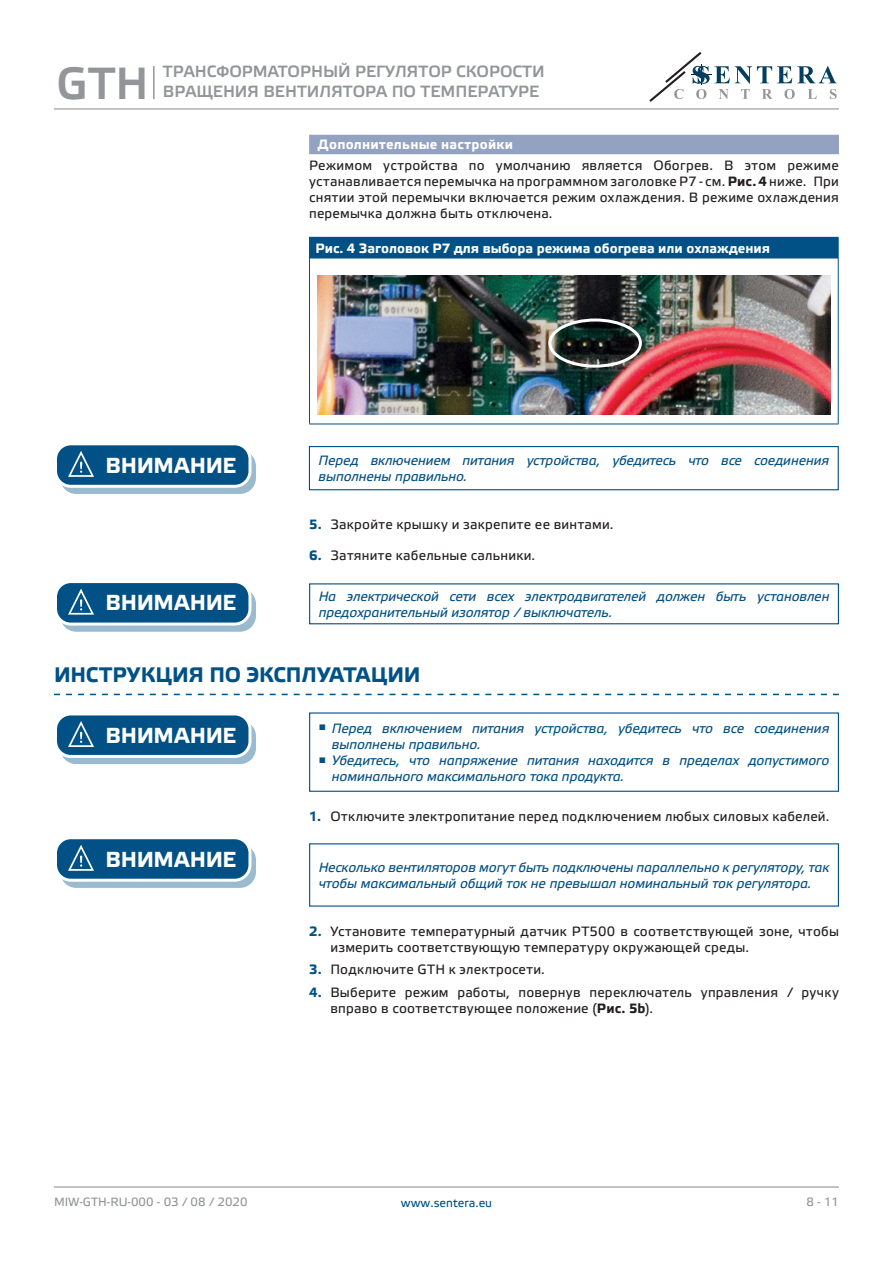
<style>
.page{position:relative;width:893px;height:1263px;background:#fff}
.page>*{position:absolute;margin:0;border:0;box-sizing:border-box;transform-origin:0 0}
.t1{font:45px "Etelka Medium Pro";color:#939598}
.t2{font:700 21.75px "Etelka Text Pro";letter-spacing:-.02em;color:#fff}
.t3{font:700 21px "Etelka Text Pro";letter-spacing:-.005em;color:#015186}
.t4{font:16.2px "Etelka Medium Pro";color:#939598}
.body{font:13.5px/16.2px "Etelka Text Pro";letter-spacing:.015em;color:#231f20}
.attention{font:italic 13.5px/16.2px "Etelka Text Pro";letter-spacing:-.005em;color:#015186}
.Attention_text{font:italic 13.5px/16.2px "Etelka Text Pro";letter-spacing:-.01em;color:#015186}
.head-table{font:700 13.5px "Etelka Text Pro";color:#fff}
.Number-roman{font:700 13.5px "Etelka Text Pro";letter-spacing:.015em;color:#fff}
.t5{font:12px "Etelka Text Pro";color:#939598}
.t6{font:12px "Etelka Text Pro";color:#015186}
.s1{font-weight:700}
.s2{font-weight:700;color:#015186}
</style>
<div class="page">
<hr style="left:54px;top:108px;width:785px;height:1px;background:#939598">
<hr style="left:54px;top:1186px;width:785px;height:1px;background:#939598">
<svg style="left:649px;top:52px;width:188px;height:50px"></svg>
<hr style="left:153px;top:66px;width:2px;height:33px;background:#939598">
<div style="left:309px;top:135px;width:530px;height:19px;background:#94a2c2"></div>
<svg style="left:54px;top:694px;width:785px;height:1px"></svg>
<div style="left:309px;top:237px;width:529px;height:22px;background:#015186"></div>
<hr style="left:310px;top:258px;width:528px;height:2px;background:#fff">
<hr style="left:309px;top:237px;width:530px;height:1px;background:#015186">
<svg style="left:838px;top:238px;width:1px;height:21px"></svg>
<hr style="left:309px;top:259px;width:1px;height:165px;background:#015186">
<hr style="left:838px;top:259px;width:1px;height:165px;background:#015186">
<hr style="left:309px;top:424px;width:530px;height:1px;background:#015186">
<img style="left:317px;top:275px;width:513px;height:139px">
<div style="left:548px;top:318px;width:94px;height:50px;border:3px solid #fff;border-radius:50%"></div>
<div style="left:61px;top:451px;width:194px;height:42px;background:#9abacf;border-radius:15px"></div>
<div style="left:60px;top:450px;width:196px;height:44px;border:1px solid #015186;border-radius:15px"></div>
<div style="left:56px;top:444px;width:194px;height:42px;background:#015186;border-radius:15px"></div>
<div style="left:54px;top:442px;width:197px;height:46px;border:3px solid #fff;border-radius:15px"></div>
<svg style="left:67px;top:451px;width:38px;height:36px"></svg>
<div style="left:309px;top:446px;width:530px;height:44px;border:1px solid #015186"></div>
<svg style="left:61px;top:589px;width:194px;height:42px"></svg>
<div style="left:60px;top:588px;width:196px;height:44px;border:1px solid #015186;border-radius:15px"></div>
<div style="left:56px;top:582px;width:194px;height:42px;background:#015186;border-radius:15px"></div>
<div style="left:54px;top:580px;width:197px;height:45px;border:3px solid #fff;border-radius:15px"></div>
<svg style="left:67px;top:588px;width:39px;height:44px"></svg>
<div style="left:309px;top:583px;width:530px;height:41px;border:1px solid #015186"></div>
<div style="left:61px;top:721px;width:194px;height:42px;background:#9abacf;border-radius:15px"></div>
<div style="left:60px;top:720px;width:196px;height:44px;border:1px solid #015186;border-radius:15px"></div>
<div style="left:56px;top:714px;width:194px;height:42px;background:#015186;border-radius:15px"></div>
<div style="left:54px;top:712px;width:197px;height:46px;border:3px solid #fff;border-radius:15px"></div>
<svg style="left:67px;top:721px;width:38px;height:36px"></svg>
<div style="left:309px;top:712px;width:530px;height:80px;border:1px solid #015186"></div>
<div style="left:61px;top:845px;width:194px;height:42px;background:#9abacf;border-radius:15px"></div>
<div style="left:60px;top:844px;width:196px;height:44px;border:1px solid #015186;border-radius:15px"></div>
<div style="left:56px;top:838px;width:194px;height:42px;background:#015186;border-radius:15px"></div>
<div style="left:54px;top:836px;width:197px;height:46px;border:3px solid #fff;border-radius:15px"></div>
<svg style="left:67px;top:845px;width:38px;height:36px"></svg>
<h1 class="t1" style="left:57px;top:59px;width:94px">GTH</h1>
<p class="t4" style="left:163px;top:63px;width:383px">ТРАНСФОРМАТОРНЫЙ РЕГУЛЯТОР СКОРОСТИ</p>
<p class="t4" style="left:163px;top:83px;width:378px">ВРАЩЕНИЯ ВЕНТИЛЯТОРА ПО ТЕМПЕРАТУРЕ</p>
<p class="Number-roman" style="left:318px;top:137px;width:197px">Дополнительные настройки</p>
<p class="body" style="left:309px;top:158px;width:531px;text-align:justify">Режимом устройства по умолчанию является Обогрев. В этом режиме устанавливается перемычка на программном заголовке P7 - см. <span class="s1">Рис. 4</span> ниже. При снятии этой перемычки включается режим охлаждения. В режиме охлаждения перемычка должна быть отключена.</p>
<p class="head-table" style="left:315px;top:241px;width:456px">Рис. 4 Заголовок P7 для выбора режима обогрева или охлаждения</p>
<p class="t2" style="left:105px;top:453px;width:132px">ВНИМАНИЕ</p>
<p class="attention" style="left:319px;top:453px;width:512px">Перед включением питания устройства, убедитесь что все соединения выполнены правильно.</p>
<p class="body" style="left:309px;top:517px;width:306px"><span class="s2">5.</span> Закройте крышку и закрепите ее винтами.</p>
<p class="body" style="left:309px;top:548px;width:228px"><span class="s2">6.</span> Затяните кабельные сальники.</p>
<p class="t2" style="left:105px;top:591px;width:132px">ВНИМАНИЕ</p>
<p class="Attention_text" style="left:319px;top:589px;width:512px">На электрической сети всех электродвигателей должен быть установлен предохранительный изолятор / выключатель.</p>
<p class="t3" style="left:54px;top:663px;width:368px">ИНСТРУКЦИЯ ПО ЭКСПЛУАТАЦИИ</p>
<p class="t2" style="left:105px;top:723px;width:132px">ВНИМАНИЕ</p>
<p class="attention" style="left:332px;top:721px;width:499px;text-indent:-13px"><sup>■</sup> Перед включением питания устройства, убедитесь что все соединения выполнены правильно.</p>
<p class="attention" style="left:332px;top:753px;width:499px;text-indent:-13px"><sup>■</sup> Убедитесь, что напряжение питания находится в пределах допустимого номинального максимального тока продукта.</p>
<p class="body" style="left:309px;top:809px;width:522px"><span class="s2">1.</span> Отключите электропитание перед подключением любых силовых кабелей.</p>
<p class="t2" style="left:105px;top:847px;width:132px">ВНИМАНИЕ</p>
<p class="attention" style="left:319px;top:860px;width:512px">Несколько вентиляторов могут быть подключены параллельно к регулятору, так чтобы максимальный общий ток не превышал номинальный ток регулятора.</p>
<p class="body" style="left:330px;top:924px;width:510px;text-indent:-21px"><span class="s2">2.</span> Установите температурный датчик PT500 в соответствующей зоне, чтобы измерить соответствующую температуру окружающей среды.</p>
<p class="body" style="left:309px;top:962px;width:237px"><span class="s2">3.</span> Подключите GTH к электросети.</p>
<p class="body" style="left:330px;top:985px;width:510px;text-indent:-21px"><span class="s2">4.</span> Выберите режим работы, повернув переключатель управления / ручку вправо в соответствующее положение (<span class="s1">Рис. 5b</span>).</p>
<p class="t5" style="left:54px;top:1195px;width:195px">MIW-GTH-RU-000 - 03 / 08 / 2020</p>
<p class="t6" style="left:401px;top:1196px;width:93px">www.sentera.eu</p>
<p class="t5" style="left:806px;top:1195px;width:34px">8 - 11</p>
</div>
